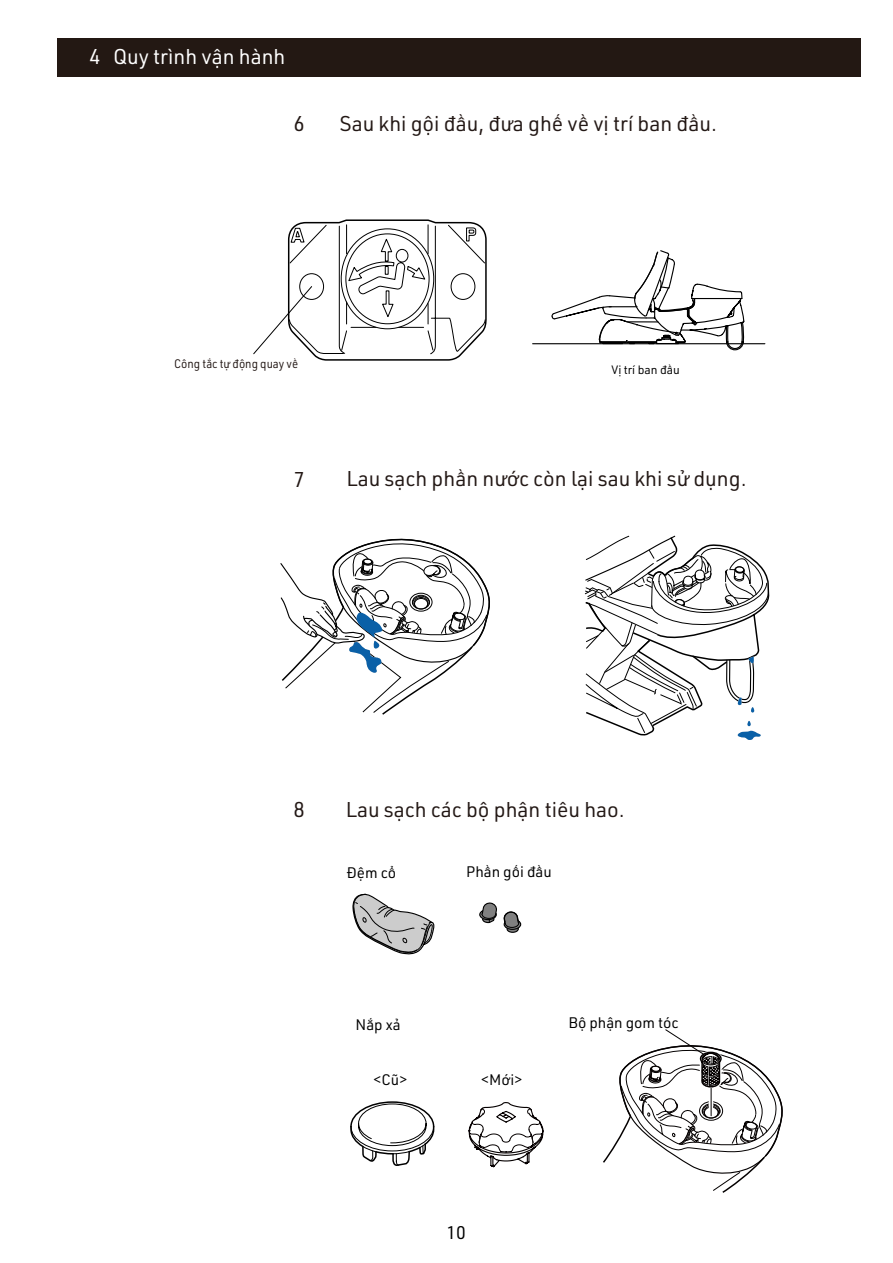
<style>
.page{position:relative;width:893px;height:1263px;background:#fff}
.page>*{position:absolute;margin:0;border:0;box-sizing:border-box;transform-origin:0 0}
.t1{font:21px "URWDIN";color:#231815}
.t2{font:21px "URWDIN";color:#fff}
.t3{font:18px "URWDIN";color:#000}
.t4{font:15px "URWDIN";color:#000}
.t5{font:12.15px "URWDIN";color:#231815;scale:.93 1}
.t6{font:11.85px "URWDIN";color:#000}
</style>
<div class="page">
<div style="left:57px;top:38px;width:804px;height:39px;background:#231813"></div>
<svg style="left:352px;top:893px;width:83px;height:62px"></svg>
<svg style="left:479px;top:902px;width:18px;height:22px"></svg>
<svg style="left:503px;top:911px;width:19px;height:22px"></svg>
<svg style="left:253px;top:219px;width:234px;height:142px"></svg>
<hr style="left:533px;top:343px;width:232px;height:1px;background:#000">
<svg style="left:551px;top:250px;width:194px;height:101px"></svg>
<svg style="left:280px;top:538px;width:210px;height:177px"></svg>
<svg style="left:584px;top:535px;width:186px;height:205px"></svg>
<svg style="left:468px;top:1102px;width:76px;height:66px"></svg>
<svg style="left:350px;top:1101px;width:85px;height:65px"></svg>
<svg style="left:603px;top:1029px;width:180px;height:164px"></svg>
<p class="t2" style="left:89px;top:43px;width:198px">4 Quy trình vận hành</p>
<p class="t1" style="left:293px;top:109px;width:13px">6</p>
<p class="t1" style="left:340px;top:109px;width:379px">Sau khi gội đầu, đưa ghế về vị trí ban đầu.</p>
<p class="t5" style="left:174px;top:356px;width:135px">Công tắc tự động quay về</p>
<p class="t6" style="left:611px;top:362px;width:70px">Vị trí ban đầu</p>
<p class="t1" style="left:293px;top:465px;width:13px">7</p>
<p class="t1" style="left:347px;top:465px;width:401px">Lau sạch phần nước còn lại sau khi sử dụng.</p>
<p class="t1" style="left:293px;top:796px;width:13px">8</p>
<p class="t1" style="left:346px;top:796px;width:280px">Lau sạch các bộ phận tiêu hao.</p>
<p class="t4" style="left:347px;top:862px;width:51px">Đệm cổ</p>
<p class="t4" style="left:466px;top:862px;width:87px">Phần gối đầu</p>
<p class="t4" style="left:356px;top:1015px;width:47px">Nắp xả</p>
<p class="t4" style="left:373px;top:1070px;width:36px">&lt;Cũ&gt;</p>
<p class="t4" style="left:481px;top:1070px;width:43px">&lt;Mới&gt;</p>
<p class="t4" style="left:568px;top:1012px;width:112px">Bộ phận gom tóc</p>
<p class="t3" style="left:446px;top:1220px;width:21px">10</p>
</div>
